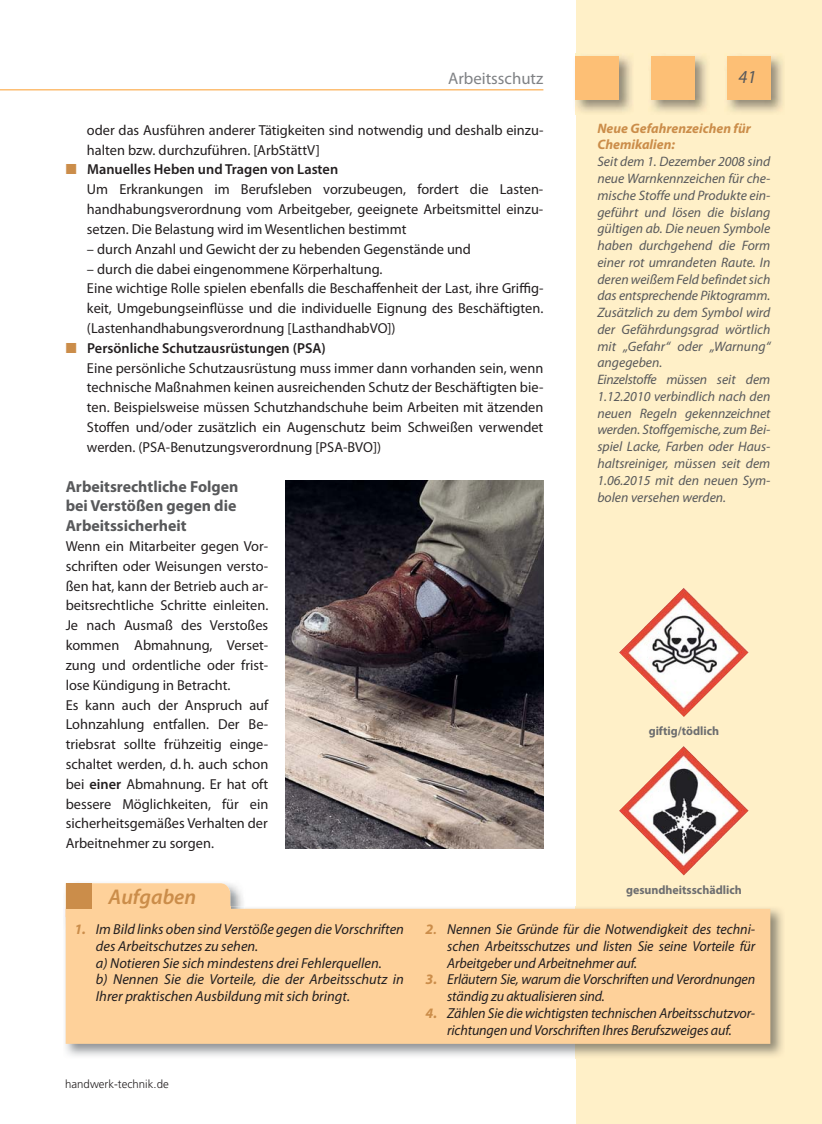
<style>
.page{position:relative;width:822px;height:1124px;background:#fff}
.page>*{position:absolute;margin:0;border:0;box-sizing:border-box;transform-origin:0 0}
.t1{font:italic 600 21.3px "Myriad Pro";color:#cb8d4a}
.t2{font:italic 18.3px "Myriad Pro";color:#58595b}
.t3{font:16.8px "Myriad Pro";color:#808285}
.t4{font:700 16.05px/19.8px "Myriad Pro";color:#58595b}
.t5{font:14.55px/19.8px "Myriad Pro";color:#231f20}
.t6{font:italic 14.55px/16.8px "Myriad Pro";letter-spacing:-.01em;color:#231f20}
.t7{font:italic 13.65px/16.8px "Myriad Pro";color:#58595b}
.t8{font:italic 700 13.65px/16.8px "Myriad Pro";color:#cb8d4a}
.t9{font:700 12.15px "Myriad Pro";color:#6d6e70}
.t10{font:300 11.4px "Frutiger LT Std";color:#231f20}
.s1{color:#cb8d4a}
.s2{font-weight:600}
.s3{font-weight:700;color:#cb8d4a}
.s4{font-weight:600;color:#cb8d4a}
</style>
<div class="page">
<div style="left:575px;top:0;width:246px;height:1124px;background:#fff0c8"></div>
<img style="left:727px;top:56px;width:56px;height:56px">
<div style="left:727px;top:56px;width:43px;height:43px;background:#fdbf75"></div>
<img style="left:651px;top:56px;width:56px;height:56px">
<div style="left:651px;top:56px;width:43px;height:43px;background:#fdbf75"></div>
<img style="left:575px;top:56px;width:57px;height:56px">
<div style="left:575px;top:56px;width:44px;height:43px;background:#fdbf75"></div>
<hr style="left:0;top:89px;width:543px;height:2px;background:#fdbf75">
<img style="left:619px;top:588px;width:129px;height:129px">
<img style="left:619px;top:746px;width:129px;height:129px">
<img style="left:285px;top:481px;width:258px;height:367px">
<img style="left:65px;top:883px;width:178px;height:23px">
<div style="left:92px;top:883px;width:138px;height:23px;background:#fed19a"></div>
<img style="left:65px;top:908px;width:718px;height:148px">
<img style="left:64px;top:906px;width:181px;height:26px">
<div style="left:66px;top:909px;width:704px;height:135px;background:#fed19a"></div>
<div style="left:66px;top:906px;width:164px;height:8px;background:#fed19a"></div>
<div style="left:66px;top:883px;width:26px;height:26px;background:#cb8d4a"></div>
<p class="t3" style="left:448px;top:72px;width:97px">Arbeitsschutz</p>
<p class="t5" style="left:87px;top:121px;width:458px">oder das Ausführen anderer Tätigkeiten sind notwendig und deshalb einzu&shy;halten bzw. durchzuführen. [ArbStättV]</p>
<p class="t5" style="left:87px;top:161px;width:458px;text-indent:-21px"><span class="s1">■</span> <span class="s2">Manuelles Heben und Tragen von Lasten<br></span>Um Erkrankungen im Berufsleben vorzubeugen, fordert die Lasten&shy;handhabungsverordnung vom Arbeitgeber, geeignete Arbeitsmittel einzu&shy;setzen. Die Belastung wird im Wesentlichen bestimmt</p>
<p class="t5" style="left:87px;top:240px;width:385px">– durch Anzahl und Gewicht der zu hebenden Gegenstände und</p>
<p class="t5" style="left:87px;top:260px;width:458px">– durch die dabei eingenommene Körperhaltung.<br>Eine wichtige Rolle spielen ebenfalls die Beschaffenheit der Last, ihre Griffig&shy;keit, Umgebungseinflüsse und die individuelle Eignung des Beschäftigten. (Lastenhandhabungsverordnung [LasthandhabVO])</p>
<p class="t5" style="left:87px;top:339px;width:458px;text-indent:-21px"><span class="s1">■</span> <span class="s2">Persönliche Schutzausrüstungen (PSA)<br></span>Eine persönliche Schutzausrüstung muss immer dann vorhanden sein, wenn technische Maßnahmen keinen ausreichenden Schutz der Beschäftigten bie&shy;ten. Beispielsweise müssen Schutzhandschuhe beim Arbeiten mit ätzenden Stoffen und/oder zusätzlich ein Augenschutz beim Schweißen verwendet werden. (PSA-Benutzungsverordnung [PSA-BVO])</p>
<p class="t4" style="left:66px;top:477px;width:174px">Arbeitsrechtliche Folgen bei Verstößen gegen die<br>Arbeitssicherheit</p>
<p class="t5" style="left:66px;top:537px;width:204px">Wenn ein Mitarbeiter gegen Vor&shy;schriften oder Weisungen versto&shy;ßen hat, kann der Betrieb auch ar&shy;beitsrechtliche Schritte einleiten.<br>Je nach Ausmaß des Verstoßes kommen Abmahnung, Verset&shy;zung und ordentliche oder frist&shy;lose Kündigung in Betracht.<br>Es kann auch der Anspruch auf<br>Lohnzahlung entfallen. Der Be&shy;triebsrat sollte frühzeitig einge&shy;schaltet werden, d. h. auch schon bei <span class="s2">einer</span> Abmahnung. Er hat oft bessere Möglichkeiten, für ein sicherheitsgemäßes Verhalten der<br>Arbeitnehmer zu sorgen.</p>
<p class="t2" style="left:738px;top:70px;width:19px">41</p>
<p class="t8" style="left:597px;top:121px;width:155px">Neue Gefahrenzeichen für<br>Chemikalien:</p>
<p class="t7" style="left:597px;top:154px;width:174px">Seit dem 1. Dezember 2008 sind neue Warnkennzeichen für che&shy;mische Stoffe und Produkte ein&shy;geführt und lösen die bislang gültigen ab. Die neuen Symbole haben durchgehend die Form einer rot umrandeten Raute. In deren weißem Feld befindet sich das entsprechende Piktogramm.<br>Zusätzlich zu dem Symbol wird der Gefährdungsgrad wörtlich mit „Gefahr“ oder „Warnung“ angegeben.<br>Einzelstoffe müssen seit dem<br>1.12.2010 verbindlich nach den neuen Regeln gekennzeichnet werden. Stoffgemische, zum Bei&shy;spiel Lacke, Farben oder Haus&shy;haltsreiniger, müssen seit dem<br>1.06.2015 mit den neuen Sym&shy;bolen versehen werden.</p>
<p class="t9" style="left:648px;top:726px;width:72px">giftig/tödlich</p>
<p class="t9" style="left:626px;top:885px;width:117px">gesundheitsschädlich</p>
<h1 class="t1" style="left:109px;top:888px;width:89px">Aufgaben</h1>
<p class="t6" style="left:96px;top:921px;width:309px;text-indent:-22px"><span class="s3">1.</span> Im Bild links oben sind Verstöße gegen die Vorschriften des Arbeitschutzes zu sehen.<br>a) Notieren Sie sich mindestens drei Fehlerquellen.<br>b) Nennen Sie die Vorteile, die der Arbeitsschutz in Ihrer praktischen Ausbildung mit sich bringt.</p>
<p class="t6" style="left:447px;top:921px;width:309px;text-align:justify;text-indent:-22px"><span class="s3">2</span><span class="s4">.</span> Nennen Sie Gründe für die Notwendigkeit des techni&shy;schen Arbeitsschutzes und listen Sie seine Vorteile für Arbeitgeber und Arbeitnehmer auf.</p>
<p class="t6" style="left:447px;top:972px;width:309px;text-indent:-22px"><span class="s3">3.</span> Erläutern Sie, warum die Vorschriften und Verordnungen ständig zu aktualisieren sind.</p>
<p class="t6" style="left:425px;top:1005px;width:331px;text-align:center"><span class="s3">4.</span> Zählen Sie die wichtigsten technischen Arbeitsschutzvor&shy;richtungen und Vorschriften Ihres Berufszweiges auf.</p>
<p class="t10" style="left:65px;top:1077px;width:105px">handwerk-technik.de</p>
</div>
